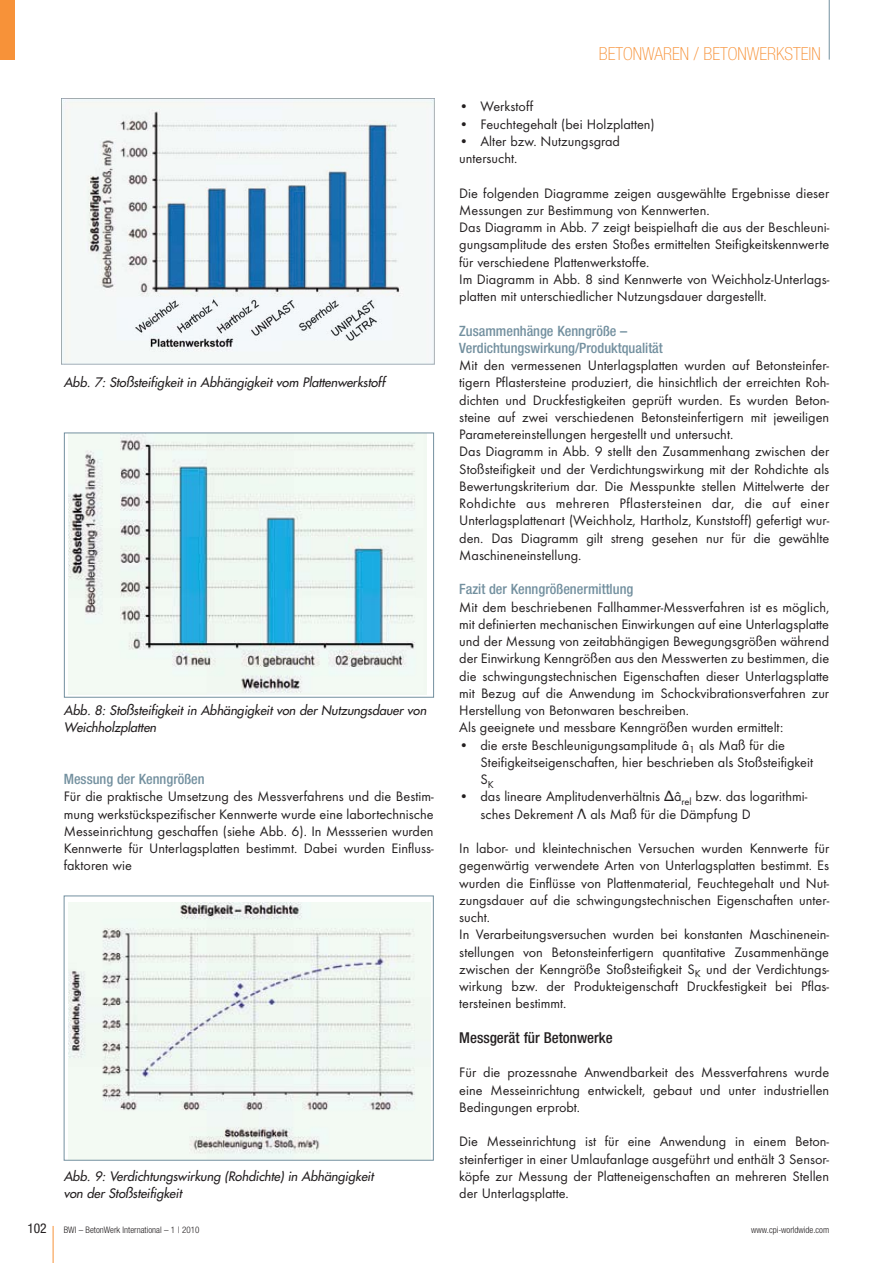
<style>
.page{position:relative;width:893px;height:1263px;background:#fff}
.page>*{position:absolute;margin:0;border:0;box-sizing:border-box;transform-origin:0 0}
.t1{font:100 condensed 18px "Helvetica Neue";color:#f79239}
.t2{font:500 condensed 15px "Helvetica Neue";color:#231f20}
.t3{font:14.25px/17.2px "Futura T";color:#231f20}
.t4{font:500 condensed 14.25px/17.2px "Helvetica Neue";color:#73909f}
.t5{font:condensed 13.5px "Helvetica Neue";color:#231f20}
.t6{font:italic 12.75px/17.2px "Futura";letter-spacing:-.005em;color:#231f20}
.t7{font:300 condensed 9px "Helvetica Neue";color:#231f20}
.s1{font-family:"Lucida Grande"}
</style>
<div class="page">
<hr style="left:53px;top:1226px;width:1px;height:37px;background:#f79239">
<hr style="left:829px;top:0;width:1px;height:60px;background:#73909f">
<div style="left:0;top:0;width:15px;height:60px;background:#f79239"></div>
<img style="left:68px;top:903px;width:362px;height:256px">
<div style="left:64px;top:896px;width:370px;height:265px;border:1px solid #73909f"></div>
<div style="left:65px;top:433px;width:368px;height:264px;background:linear-gradient(to right,#fff,#fff)"></div>
<img style="left:69px;top:435px;width:357px;height:259px">
<div style="left:64px;top:433px;width:370px;height:265px;border:1px solid #73909f"></div>
<img style="left:62px;top:98px;width:373px;height:267px">
<p class="t6" style="left:64px;top:375px;width:323px">Abb. 7: Stoßsteifigkeit in Abhängigkeit vom Plattenwerkstoff</p>
<p class="t6" style="left:64px;top:703px;width:366px">Abb. 8: Stoßsteifigkeit in Abhängigkeit von der Nutzungsdauer von<br>Weichholzplatten</p>
<p class="t4" style="left:64px;top:772px;width:142px">Messung der Kenngrößen</p>
<p class="t3" style="left:64px;top:789px;width:371px;text-align:justify">Für die praktische Umsetzung des Messverfahrens und die Bestim - mung werkstückspezifischer Kennwerte wurde eine labortechnische Messeinrichtung geschaffen (siehe Abb. 6). In Messserien wurden Kennwerte für Unterlagsplatten bestimmt. Dabei wurden Einfluss - faktoren wie</p>
<p class="t6" style="left:64px;top:1168px;width:313px">Abb. 9: Verdichtungswirkung (Rohdichte) in Abhängigkeit von der Stoßsteifigkeit</p>
<p class="t1" style="left:599px;top:47px;width:223px">BETONWAREN / BETONWERKSTEIN</p>
<p class="t3" style="left:459px;top:99px;width:75px">• Werkstoff</p>
<p class="t3" style="left:459px;top:117px;width:197px">• Feuchtegehalt (bei Holzplatten)</p>
<p class="t3" style="left:459px;top:134px;width:162px">• Alter bzw. Nutzungsgrad untersucht.</p>
<p class="t3" style="left:459px;top:186px;width:372px">Die folgenden Diagramme zeigen ausgewählte Ergebnisse dieser Messungen zur Bestimmung von Kennwerten.<br>Das Diagramm in Abb. 7 zeigt beispielhaft die aus der Beschleuni - gungsamplitude des ersten Stoßes ermittelten Steifigkeitskennwerte für verschiedene Plattenwerkstoffe.<br>Im Diagramm in Abb. 8 sind Kennwerte von Weichholz-Unterlags - platten mit unterschiedlicher Nutzungsdauer dargestellt.</p>
<p class="t4" style="left:459px;top:323px;width:205px">Zusammenhänge Kenngröße –<br>Verdichtungswirkung/Produktqualität</p>
<p class="t3" style="left:459px;top:358px;width:371px">Mit den vermessenen Unterlagsplatten wurden auf Betonsteinfer - tigern Pflastersteine produziert, die hinsichtlich der erreichten Roh - dichten und Druckfestigkeiten geprüft wurden. Es wurden Beton - steine auf zwei verschiedenen Betonsteinfertigern mit jeweiligen Parametereinstellungen hergestellt und untersucht.<br>Das Diagramm in Abb. 9 stellt den Zusammenhang zwischen der Stoßsteifigkeit und der Verdichtungswirkung mit der Rohdichte als Bewertungskriterium dar. Die Messpunkte stellen Mittelwerte der Rohdichte aus mehreren Pflastersteinen dar, die auf einer Unterlagsplattenart (Weichholz, Hartholz, Kunststoff) gefertigt wur&shy;den. Das Diagramm gilt streng gesehen nur für die gewählte Maschineneinstellung.</p>
<p class="t4" style="left:459px;top:582px;width:176px">Fazit der Kenngrößenermittlung</p>
<p class="t3" style="left:459px;top:600px;width:371px">Mit dem beschriebenen Fallhammer-Messverfahren ist es möglich, mit definierten mechanischen Einwirkungen auf eine Unterlagsplatte und der Messung von zeitabhängigen Bewegungsgrößen während der Einwirkung Kenngrößen aus den Messwerten zu bestimmen, die die schwingungstechnischen Eigenschaften dieser Unterlagsplatte mit Bezug auf die Anwendung im Schockvibrationsverfahren zur Herstellung von Betonwaren beschreiben.<br>Als geeignete und messbare Kenngrößen wurden ermittelt:</p>
<p class="t3" style="left:480px;top:738px;width:334px;text-indent:-21px">• die erste Beschleunigungsamplitude â<sub>1</sub> als Maß für die<br>Steifigkeitseigenschaften, hier beschrieben als Stoßsteifigkeit<br>S<sub>K</sub></p>
<p class="t3" style="left:480px;top:789px;width:328px;text-indent:-21px">• das lineare Amplitudenverhältnis <span class="s1">Δ</span>â<sub>rel</sub> bzw. das logarithmi&shy;sches Dekrement <span class="s1">Λ</span> als Maß für die Dämpfung D</p>
<p class="t3" style="left:459px;top:841px;width:371px">In labor- und kleintechnischen Versuchen wurden Kennwerte für gegenwärtig verwendete Arten von Unterlagsplatten bestimmt. Es wurden die Einflüsse von Plattenmaterial, Feuchtegehalt und Nut - zungsdauer auf die schwingungstechnischen Eigenschaften unter&shy;sucht.<br>In Verarbeitungsversuchen wurden bei konstanten Maschinenein - stellungen von Betonsteinfertigern quantitative Zusammenhänge zwischen der Kenngröße Stoßsteifigkeit S<sub>K</sub> und der Verdich tungs - wirkung bzw. der Produkteigenschaft Druckfestigkeit bei Pflas - tersteinen bestimmt.</p>
<p class="t2" style="left:459px;top:1032px;width:155px">Messgerät für Betonwerke</p>
<p class="t3" style="left:459px;top:1065px;width:371px;text-align:justify">Für die prozessnahe Anwendbarkeit des Messverfahrens wurde eine Messeinrichtung entwickelt, gebaut und unter industriellen Bedingungen erprobt.</p>
<p class="t3" style="left:459px;top:1134px;width:371px;text-align:justify">Die Messeinrichtung ist für eine Anwendung in einem Beton - steinfertiger in einer Umlaufanlage ausgeführt und enthält 3 Sensor - köpfe zur Messung der Platteneigenschaften an mehreren Stellen der Unterlagsplatte.</p>
<p class="t5" style="left:27px;top:1223px;width:21px">102</p>
<p class="t7" style="left:64px;top:1226px;width:137px">BWI – BetonWerk International – 1 | 2010</p>
<p class="t7" style="left:751px;top:1226px;width:79px">www.cpi-worldwide.com</p>
</div>
